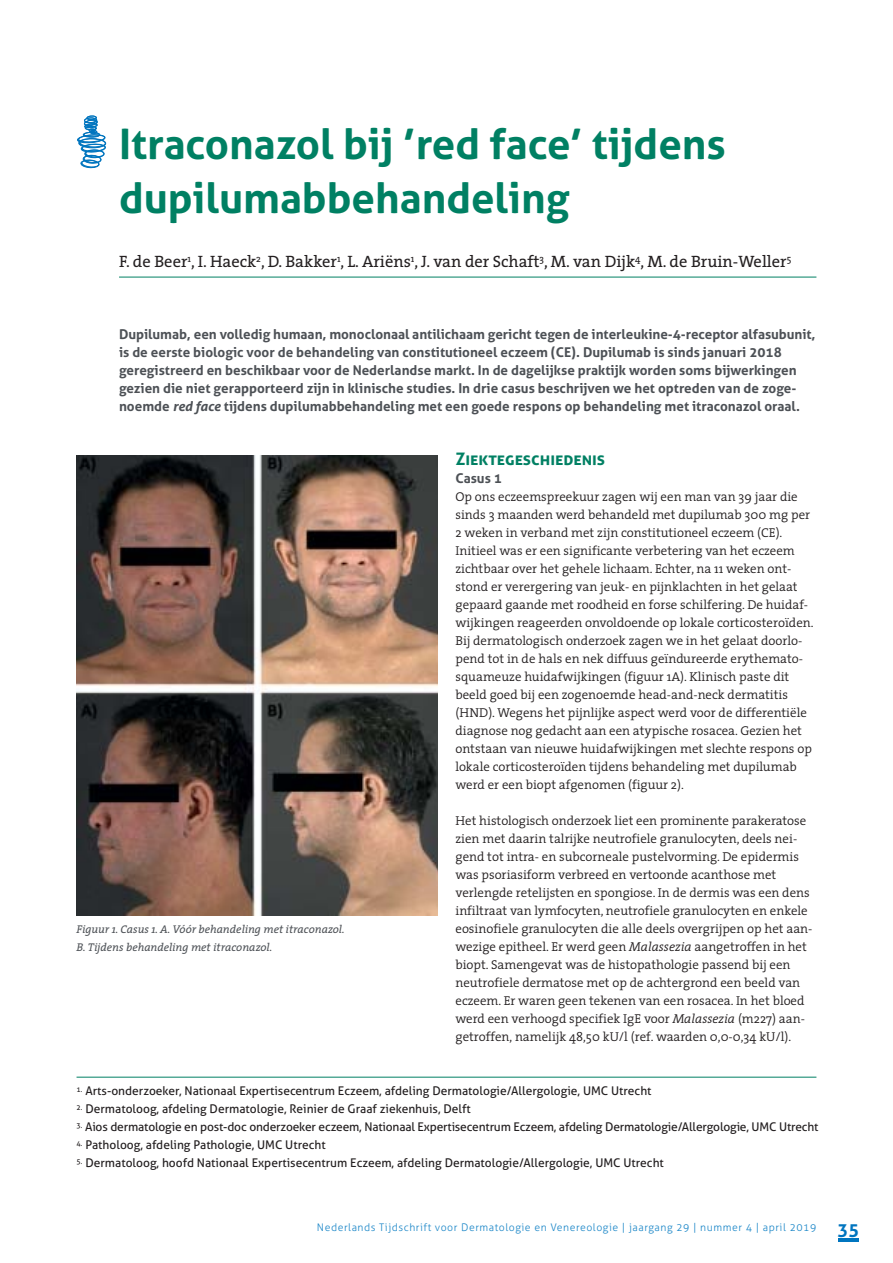
<style>
.page{position:relative;width:893px;height:1263px;background:#fff}
.page>*{position:absolute;margin:0;border:0;box-sizing:border-box;transform-origin:0 0}
.t1{font:700 42px/54px "Aller";color:#008063}
.t2{font:700 17.25px "Aller";color:#008063}
.t3{font:16.5px "The Serif";color:#231f20}
.t4{font:700 13.5px/18px "Aller";color:#4d5156}
.t5{font:300 12.9px/18px "The Serif";color:#231f20}
.t6{font:12px "Aller";color:#231f20}
.t7{font:italic 11.25px/18px "The Serif";color:#4d5156}
.t8{font:300 10.5px "Aller";letter-spacing:.05em;color:#1c87c8}
.s1{font-style:italic}
.s2{font-weight:700;font-size:18px;color:#0075bf}
</style>
<div class="page">
<hr style="left:838px;top:1238px;width:21px;height:3px;background:#0075bf">
<hr style="left:119px;top:277px;width:697px;height:1px;background:#008063">
<svg style="left:77px;top:116px;width:29px;height:52px"></svg>
<div style="left:87px;top:116px;width:10px;height:4px;border:1px solid #0075bf;border-radius:50%"></div>
<div style="left:85px;top:126px;width:12px;height:4px;border:1px solid #0075bf;border-radius:50%"></div>
<hr style="left:77px;top:1077px;width:739px;height:1px;background:#008063">
<img style="left:77px;top:456px;width:360px;height:459px">
<h1 class="t1" style="left:119px;top:122px;width:608px">Itraconazol bij ’red face’ tijdens dupilumabbehandeling</h1>
<p class="t3" style="left:119px;top:255px;width:674px">F. de Beer<sup>1</sup>, I. Haeck<sup>2</sup>, D. Bakker<sup>1</sup>, L. Ariëns<sup>1</sup>, J. van der Schaft<sup>3</sup>, M. van Dijk<sup>4</sup>, M. de Bruin-Weller<sup>5</sup></p>
<p class="t4" style="left:119px;top:327px;width:698px">Dupilumab, een volledig humaan, monoclonaal antilichaam gericht tegen de interleukine-4-receptor alfasubunit, is de eerste biologic voor de behandeling van constitutioneel eczeem (CE). Dupilumab is sinds januari 2018 geregistreerd en beschikbaar voor de Nederlandse markt. In de dagelijkse praktijk worden soms bijwerkingen gezien die niet gerapporteerd zijn in klinische studies. In drie casus beschrijven we het optreden van de zoge&shy;noemde <span class="s1">red face</span> tijdens dupilumabbehandeling met een goede respons op behandeling met itraconazol oraal.</p>
<p class="t7" style="left:77px;top:921px;width:270px">Figuur 1. Casus 1. A. Vóór behandeling met itraconazol.<br>B. Tijdens behandeling met itraconazol.</p>
<h2 class="t2" style="left:455px;top:452px;width:151px">Ziektegeschiedenis</h2>
<p class="t4" style="left:455px;top:471px;width:48px">Casus 1</p>
<p class="t5" style="left:455px;top:489px;width:360px">Op ons eczeemspreekuur zagen wij een man van 39 jaar die sinds 3 maanden werd behandeld met dupilumab 300 mg per 2 weken in verband met zijn constitutioneel eczeem (CE).<br>Initieel was er een significante verbetering van het eczeem zichtbaar over het gehele lichaam. Echter, na 11 weken ont&shy;stond er verergering van jeuk- en pijnklachten in het gelaat gepaard gaande met roodheid en forse schilfering. De huidaf&shy;wijkingen reageerden onvoldoende op lokale corticosteroïden.<br>Bij dermatologisch onderzoek zagen we in het gelaat doorlo&shy;pend tot in de hals en nek diffuus geïndureerde erythemato&shy;squameuze huidafwijkingen (figuur 1A). Klinisch paste dit beeld goed bij een zogenoemde head-and-neck dermatitis (HND). Wegens het pijnlijke aspect werd voor de differentiële diagnose nog gedacht aan een atypische rosacea. Gezien het ontstaan van nieuwe huidafwijkingen met slechte respons op lokale corticosteroïden tijdens behandeling met dupilumab werd er een biopt afgenomen (figuur 2).</p>
<p class="t5" style="left:455px;top:813px;width:358px">Het histologisch onderzoek liet een prominente parakeratose zien met daarin talrijke neutrofiele granulocyten, deels nei&shy;gend tot intra- en subcorneale pustelvorming. De epidermis was psoriasiform verbreed en vertoonde acanthose met verlengde retelijsten en spongiose. In de dermis was een dens infiltraat van lymfocyten, neutrofiele granulocyten en enkele eosinofiele granulocyten die alle deels overgrijpen op het aan&shy;wezige epitheel. Er werd geen <span class="s1">Malassezia</span> aangetroffen in het biopt. Samengevat was de histopathologie passend bij een neutrofiele dermatose met op de achtergrond een beeld van eczeem. Er waren geen tekenen van een rosacea. In het bloed werd een verhoogd specifiek IgE voor <span class="s1">Malassezia</span> (m227) aan&shy;getroffen, namelijk 48,50 kU/l (ref. waarden 0,0-0,34 kU/l).</p>
<p class="t6" style="left:77px;top:1086px;width:576px"><sup>1.</sup> Arts-onderzoeker, Nationaal Expertisecentrum Eczeem, afdeling Dermatologie/Allergologie, UMC Utrecht</p>
<p class="t6" style="left:77px;top:1104px;width:396px"><sup>2.</sup> Dermatoloog, afdeling Dermatologie, Reinier de Graaf ziekenhuis, Delft</p>
<p class="t6" style="left:77px;top:1122px;width:743px"><sup>3.</sup> Aios dermatologie en post-doc onderzoeker eczeem, Nationaal Expertisecentrum Eczeem, afdeling Dermatologie/Allergologie, UMC Utrecht</p>
<p class="t6" style="left:77px;top:1140px;width:251px"><sup>4.</sup> Patholoog, afdeling Pathologie, UMC Utrecht</p>
<p class="t6" style="left:77px;top:1158px;width:589px"><sup>5.</sup> Dermatoloog, hoofd Nationaal Expertisecentrum Eczeem, afdeling Dermatologie/Allergologie, UMC Utrecht</p>
<p class="t8" style="left:317px;top:1223px;width:544px">Nederlands Tijdschrift voor Dermatologie en Venereologie | jaargang 29 | nummer 4 | april 2019 <span class="s2">35</span></p>
</div>
